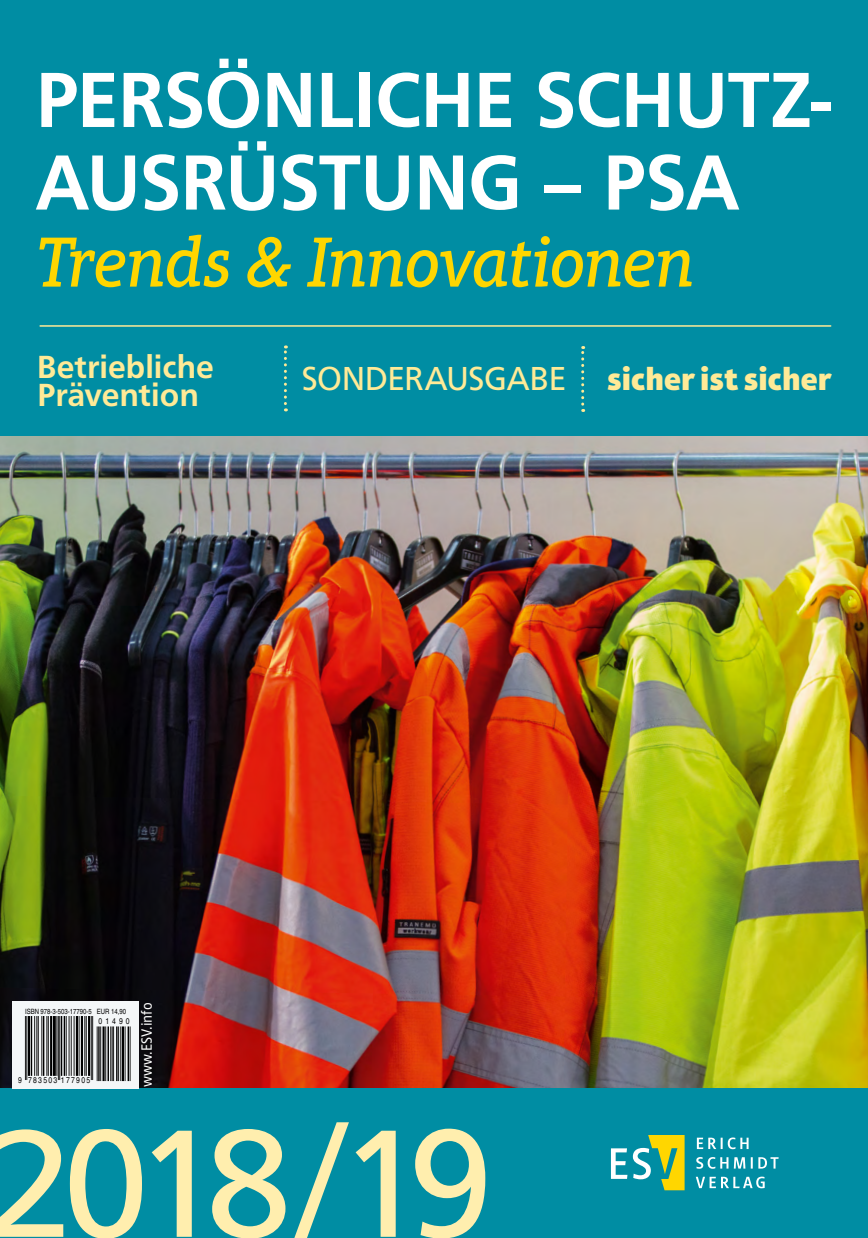
<style>
.page{position:relative;width:868px;height:1238px;background:#fff}
.page>*{position:absolute;margin:0;border:0;box-sizing:border-box;transform-origin:0 0}
.t1{font:159px "Frutus T";letter-spacing:-.09em;color:#ffeeae}
.t2{font:500 81px/82.5px "Frutus T";letter-spacing:-.02em;color:#fff}
.t3{font:italic 500 72px "Aptifer Slab LT Pro";letter-spacing:-.03em;color:#ffd600}
.t4{font:500 33.15px "Frutus T";color:#ffea97}
.t5{font:900 32.1px "Aptifer Sans LT Pro";color:#ffea97}
.t6{font:15px "Cast";color:#fff}
.t7{font:8.25px "Helvetica";letter-spacing:.195em;color:#000;scale:.82 1}
.t8{font:7.2px "Helvetica";color:#000;scale:.82 1}
.s1{font-family:"Frutus T";font-weight:400;font-size:34.5px}
</style>
<div class="page">
<img style="left:0;top:435px;width:867px;height:653px">
<div style="left:0;top:0;width:867px;height:435px;background:#008da3"></div>
<hr style="left:40px;top:325px;width:790px;height:2px;background:#ffea97">
<svg style="left:284px;top:345px;width:3px;height:66px"></svg>
<svg style="left:581px;top:346px;width:3px;height:66px"></svg>
<div style="left:0;top:1088px;width:867px;height:149px;background:#008da3"></div>
<svg style="left:695px;top:1176px;width:69px;height:12px"></svg>
<svg style="left:696px;top:1157px;width:82px;height:11px"></svg>
<svg style="left:696px;top:1137px;width:52px;height:12px"></svg>
<svg style="left:611px;top:1135px;width:73px;height:55px"></svg>
<svg style="left:12px;top:1001px;width:127px;height:87px;fill:#f4f7f8"></svg>
<hr style="left:25px;top:1015px;width:1px;height:64px;background:#000">
<hr style="left:26px;top:1015px;width:1px;height:64px;background:#000">
<hr style="left:28px;top:1015px;width:2px;height:60px;background:#000">
<hr style="left:31px;top:1015px;width:1px;height:60px;background:#000">
<hr style="left:34px;top:1015px;width:1px;height:60px;background:#000">
<hr style="left:36px;top:1015px;width:1px;height:60px;background:#000">
<hr style="left:38px;top:1015px;width:1px;height:60px;background:#000">
<hr style="left:41px;top:1015px;width:1px;height:60px;background:#000">
<hr style="left:43px;top:1015px;width:1px;height:60px;background:#000">
<hr style="left:46px;top:1015px;width:1px;height:60px;background:#000">
<hr style="left:48px;top:1015px;width:1px;height:60px;background:#000">
<hr style="left:50px;top:1015px;width:2px;height:60px;background:#000">
<hr style="left:53px;top:1015px;width:3px;height:60px;background:#000">
<hr style="left:56px;top:1015px;width:1px;height:60px;background:#000">
<hr style="left:58px;top:1015px;width:1px;height:64px;background:#000">
<hr style="left:59px;top:1015px;width:1px;height:64px;background:#000">
<hr style="left:61px;top:1015px;width:1px;height:60px;background:#000">
<hr style="left:64px;top:1015px;width:1px;height:60px;background:#000">
<hr style="left:66px;top:1015px;width:1px;height:60px;background:#000">
<hr style="left:69px;top:1015px;width:1px;height:60px;background:#000">
<hr style="left:71px;top:1015px;width:1px;height:60px;background:#000">
<hr style="left:74px;top:1015px;width:1px;height:60px;background:#000">
<hr style="left:76px;top:1015px;width:2px;height:60px;background:#000">
<hr style="left:79px;top:1015px;width:1px;height:60px;background:#000">
<hr style="left:81px;top:1015px;width:2px;height:60px;background:#000">
<hr style="left:84px;top:1015px;width:1px;height:60px;background:#000">
<hr style="left:86px;top:1015px;width:1px;height:60px;background:#000">
<hr style="left:88px;top:1015px;width:2px;height:60px;background:#000">
<hr style="left:91px;top:1015px;width:1px;height:64px;background:#000">
<hr style="left:92px;top:1015px;width:1px;height:64px;background:#000">
<hr style="left:97px;top:1026px;width:1px;height:54px;background:#000">
<hr style="left:98px;top:1026px;width:2px;height:54px;background:#000">
<hr style="left:100px;top:1026px;width:1px;height:54px;background:#000">
<hr style="left:102px;top:1026px;width:3px;height:54px;background:#000">
<hr style="left:105px;top:1026px;width:1px;height:54px;background:#000">
<hr style="left:107px;top:1026px;width:2px;height:54px;background:#000">
<hr style="left:110px;top:1026px;width:1px;height:54px;background:#000">
<hr style="left:112px;top:1026px;width:1px;height:54px;background:#000">
<hr style="left:113px;top:1026px;width:1px;height:54px;background:#000">
<hr style="left:116px;top:1026px;width:2px;height:54px;background:#000">
<hr style="left:118px;top:1026px;width:1px;height:54px;background:#000">
<hr style="left:120px;top:1026px;width:1px;height:54px;background:#000">
<hr style="left:122px;top:1026px;width:2px;height:54px;background:#000">
<hr style="left:125px;top:1026px;width:1px;height:54px;background:#000">
<hr style="left:127px;top:1026px;width:2px;height:54px;background:#000">
<hr style="left:130px;top:1026px;width:1px;height:54px;background:#000">
<p class="t2" style="left:35px;top:57px;width:796px">PERSÖNLICHE SCHUTZ-<br>AUSRÜSTUNG – PSA</p>
<p class="t3" style="left:35px;top:220px;width:662px">Trends &amp; Innovationen</p>
<p class="t4" style="left:37px;top:348px;width:179px">Betriebliche</p>
<p class="t4" style="left:37px;top:376px;width:163px">Prävention</p>
<p class="t5" style="left:302px;top:359px;width:531px"><span class="s1">SONDERAUSGABE</span> sicher ist sicher</p>
<p class="t8" style="left:25px;top:1007px;width:125px">ISBN 978-3-503-17790-5 EUR 14,90</p>
<p class="t7" style="left:98px;top:1016px;width:39px">01490</p>
<p class="t7" style="left:18px;top:1074px;width:89px">9 783503 177905</p>
<p class="t6" style="left:138px;top:1087px;width:86px;rotate:-90deg">www.ESV.info</p>
<h1 class="t1" style="left:-13px;top:1091px;width:508px">2018/19</h1>
</div>
